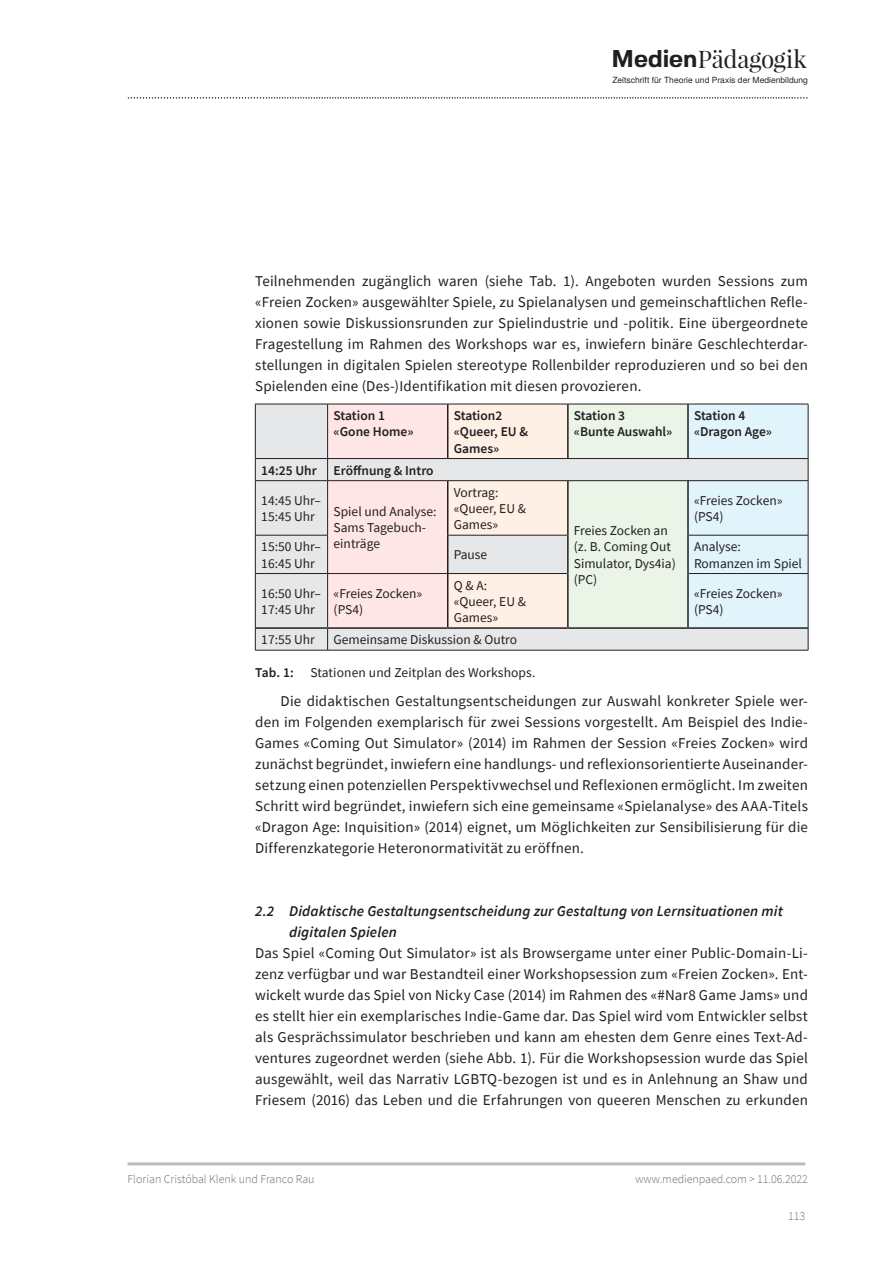
<style>
.page{position:relative;width:893px;height:1263px;background:#fff}
.page>*{position:absolute;margin:0;border:0;box-sizing:border-box;transform-origin:0 0}
.t1{font:24.3px "Playfair Display";letter-spacing:-.015em;color:#231f20}
.mp-text{font:15px/21px "Source Sans Pro";letter-spacing:.015em;color:#231f20;text-align:justify}
.mp-text_ohne_Einzug{font:15px/21px "Source Sans Pro";letter-spacing:.015em;color:#231f20;text-align:justify}
.t2{font:italic 600 15px/21px "Source Sans Pro";letter-spacing:.01em;color:#231f20}
.mp-Tabelle{font:13.5px/16.2px "Source Sans Pro";color:#231f20}
.mp-tabelle_semi{font:600 13.5px/16.2px "Source Sans Pro";color:#231f20}
.mp-Tabellen_Legenden{font:13.5px "Source Sans Pro";letter-spacing:.01em;color:#231f20}
.t3{font:300 12px "Source Sans Pro";letter-spacing:-.005em;color:#6c6d70}
.t4{font:8.55px "Te X Gyre Heros";color:#231f20}
.s1{font-family:"Fivo Sans";font-weight:700}
.s2{font-weight:600}
</style>
<div class="page">
<hr style="left:128px;top:1162px;width:677px;height:3px;background:#bcbdc0">
<svg style="left:128px;top:97px;width:679px;height:2px"></svg>
<div style="left:256px;top:405px;width:71px;height:245px;background:#e6e7e9"></div>
<hr style="left:255px;top:404px;width:73px;height:1px;background:#231f20">
<hr style="left:255px;top:404px;width:1px;height:54px;background:#231f20">
<hr style="left:255px;top:458px;width:73px;height:1px;background:#231f20">
<svg style="left:255px;top:459px;width:1px;height:21px"></svg>
<hr style="left:255px;top:480px;width:73px;height:1px;background:#231f20">
<hr style="left:255px;top:481px;width:1px;height:54px;background:#231f20">
<hr style="left:255px;top:535px;width:73px;height:1px;background:#231f20">
<hr style="left:255px;top:535px;width:1px;height:38px;background:#231f20">
<hr style="left:255px;top:573px;width:73px;height:1px;background:#231f20">
<hr style="left:255px;top:574px;width:1px;height:54px;background:#231f20">
<svg style="left:255px;top:629px;width:1px;height:21px"></svg>
<svg style="left:327px;top:404px;width:482px;height:246px;background:#eae9e6"></svg>
<hr style="left:255px;top:650px;width:73px;height:1px;background:#231f20">
<hr style="left:328px;top:650px;width:120px;height:1px;background:#231f20">
<hr style="left:448px;top:650px;width:120px;height:1px;background:#231f20">
<hr style="left:568px;top:650px;width:120px;height:1px;background:#231f20">
<hr style="left:688px;top:650px;width:120px;height:1px;background:#231f20">
<hr style="left:447px;top:404px;width:1px;height:54px;background:#231f20">
<hr style="left:567px;top:404px;width:2px;height:54px;background:#231f20">
<hr style="left:687px;top:404px;width:2px;height:54px;background:#231f20">
<hr style="left:447px;top:481px;width:1px;height:54px;background:#231f20">
<hr style="left:567px;top:481px;width:2px;height:54px;background:#231f20">
<hr style="left:687px;top:481px;width:2px;height:54px;background:#231f20">
<hr style="left:447px;top:535px;width:1px;height:38px;background:#231f20">
<hr style="left:567px;top:535px;width:2px;height:38px;background:#231f20">
<hr style="left:687px;top:535px;width:2px;height:38px;background:#231f20">
<hr style="left:447px;top:574px;width:1px;height:53px;background:#231f20">
<hr style="left:567px;top:573px;width:2px;height:54px;background:#231f20">
<hr style="left:687px;top:573px;width:2px;height:54px;background:#231f20">
<hr style="left:255px;top:627px;width:73px;height:2px;background:#231f20">
<hr style="left:328px;top:627px;width:120px;height:2px;background:#231f20">
<hr style="left:448px;top:627px;width:120px;height:2px;background:#231f20">
<hr style="left:568px;top:627px;width:120px;height:2px;background:#231f20">
<hr style="left:688px;top:627px;width:120px;height:2px;background:#231f20">
<h1 class="t1" style="left:611px;top:43px;width:197px"><span class="s1">Medien</span>Pädagogik</h1>
<p class="t4" style="left:612px;top:73px;width:197px">Zeitschrift für Theorie und Praxis der Medienbildung</p>
<p class="mp-text" style="left:255px;top:270px;width:554px">Teilnehmenden zugänglich waren (siehe Tab. 1). Angeboten wurden Sessions zum «Freien Zocken» ausgewählter Spiele, zu Spielanalysen und gemeinschaftlichen Refle&shy;xionen sowie Diskussionsrunden zur Spielindustrie und -politik. Eine übergeordnete Fragestellung im Rahmen des Workshops war es, inwiefern binäre Geschlechterdar&shy;stellungen in digitalen Spielen stereotype Rollenbilder reproduzieren und so bei den Spielenden eine (Des-)Identifikation mit diesen provozieren.</p>
<p class="mp-tabelle_semi" style="left:334px;top:407px;width:53px">Station 1</p>
<p class="mp-tabelle_semi" style="left:334px;top:424px;width:81px">«Gone Home»</p>
<p class="mp-tabelle_semi" style="left:454px;top:407px;width:50px">Station2</p>
<p class="mp-tabelle_semi" style="left:454px;top:424px;width:76px">«Queer, EU &amp;<br>Games»</p>
<p class="mp-tabelle_semi" style="left:574px;top:407px;width:53px">Station 3</p>
<p class="mp-tabelle_semi" style="left:574px;top:424px;width:100px">«Bunte Auswahl»</p>
<p class="mp-tabelle_semi" style="left:694px;top:407px;width:53px">Station 4</p>
<p class="mp-tabelle_semi" style="left:694px;top:424px;width:80px">«Dragon Age»</p>
<p class="mp-tabelle_semi" style="left:261px;top:462px;width:57px">14:25 Uhr</p>
<p class="mp-tabelle_semi" style="left:334px;top:462px;width:102px">Eröffnung &amp; Intro</p>
<p class="mp-Tabelle" style="left:261px;top:492px;width:61px">14:45 Uhr–<br>15:45 Uhr</p>
<p class="mp-Tabelle" style="left:334px;top:503px;width:104px">Spiel und Analyse:<br>Sams Tagebuch&shy;einträge</p>
<p class="mp-Tabelle" style="left:454px;top:484px;width:46px">Vortrag:</p>
<p class="mp-Tabelle" style="left:454px;top:500px;width:74px">«Queer, EU &amp;<br>Games»</p>
<p class="mp-Tabelle" style="left:694px;top:492px;width:90px">«Freies Zocken» (PS4)</p>
<p class="mp-Tabelle" style="left:574px;top:522px;width:103px">Freies Zocken an (z. B. Coming Out<br>Simulator, Dys4ia) (PC)</p>
<p class="mp-Tabelle" style="left:261px;top:539px;width:61px">15:50 Uhr–<br>16:45 Uhr</p>
<p class="mp-Tabelle" style="left:454px;top:547px;width:35px">Pause</p>
<p class="mp-Tabelle" style="left:694px;top:539px;width:48px">Analyse:</p>
<p class="mp-Tabelle" style="left:694px;top:555px;width:109px">Romanzen im Spiel</p>
<p class="mp-Tabelle" style="left:454px;top:577px;width:35px">Q &amp; A:</p>
<p class="mp-Tabelle" style="left:454px;top:593px;width:74px">«Queer, EU &amp;<br>Games»</p>
<p class="mp-Tabelle" style="left:694px;top:585px;width:90px">«Freies Zocken» (PS4)</p>
<p class="mp-Tabelle" style="left:261px;top:585px;width:61px">16:50 Uhr–<br>17:45 Uhr</p>
<p class="mp-Tabelle" style="left:334px;top:585px;width:90px">«Freies Zocken» (PS4)</p>
<p class="mp-Tabelle" style="left:261px;top:631px;width:55px">17:55 Uhr</p>
<p class="mp-Tabelle" style="left:334px;top:631px;width:185px">Gemeinsame Diskussion &amp; Outro</p>
<p class="mp-Tabellen_Legenden" style="left:255px;top:664px;width:282px"><span class="s2">Tab. 1:</span> Stationen und Zeitplan des Workshops.</p>
<p class="mp-text" style="left:255px;top:690px;width:554px;text-indent:26px">Die didaktischen Gestaltungsentscheidungen zur Auswahl konkreter Spiele wer&shy;den im Folgenden exemplarisch für zwei Sessions vorgestellt. Am Beispiel des Indie-Games «Coming Out Simulator» (2014) im Rahmen der Session «Freies Zocken» wird zunächst begründet, inwiefern eine handlungs- und reflexionsorientierte Auseinander&shy;setzung einen potenziellen Perspektivwechsel und Reflexionen ermöglicht. Im zweiten Schritt wird begründet, inwiefern sich eine gemeinsame «Spielanalyse» des AAA-Titels «Dragon Age: Inquisition» (2014) eignet, um Möglichkeiten zur Sensibilisierung für die Differenzkategorie Heteronormativität zu eröffnen.</p>
<h2 class="t2" style="left:289px;top:900px;width:495px;text-indent:-34px">2.2 Didaktische Gestaltungsentscheidung zur Gestaltung von Lernsituationen mit digitalen Spielen</h2>
<p class="mp-text_ohne_Einzug" style="left:255px;top:942px;width:554px">Das Spiel «Coming Out Simulator» ist als Browsergame unter einer Public-Domain-Li&shy;zenz verfügbar und war Bestandteil einer Workshopsession zum «Freien Zocken». Ent&shy;wickelt wurde das Spiel von Nicky Case (2014) im Rahmen des «#Nar8 Game Jams» und es stellt hier ein exemplarisches Indie-Game dar. Das Spiel wird vom Entwickler selbst als Gesprächssimulator beschrieben und kann am ehesten dem Genre eines Text-Ad&shy;ventures zugeordnet werden (siehe Abb. 1). Für die Workshopsession wurde das Spiel ausgewählt, weil das Narrativ LGBTQ-bezogen ist und es in Anlehnung an Shaw und Friesem (2016) das Leben und die Erfahrungen von queeren Menschen zu erkunden</p>
<p class="t3" style="left:128px;top:1171px;width:189px">Florian Cristóbal Klenk und Franco Rau</p>
<p class="t3" style="left:635px;top:1171px;width:174px">www.medienpaed.com &gt; 11.06.2022</p>
<p class="t3" style="left:788px;top:1208px;width:19px">113</p>
</div>
